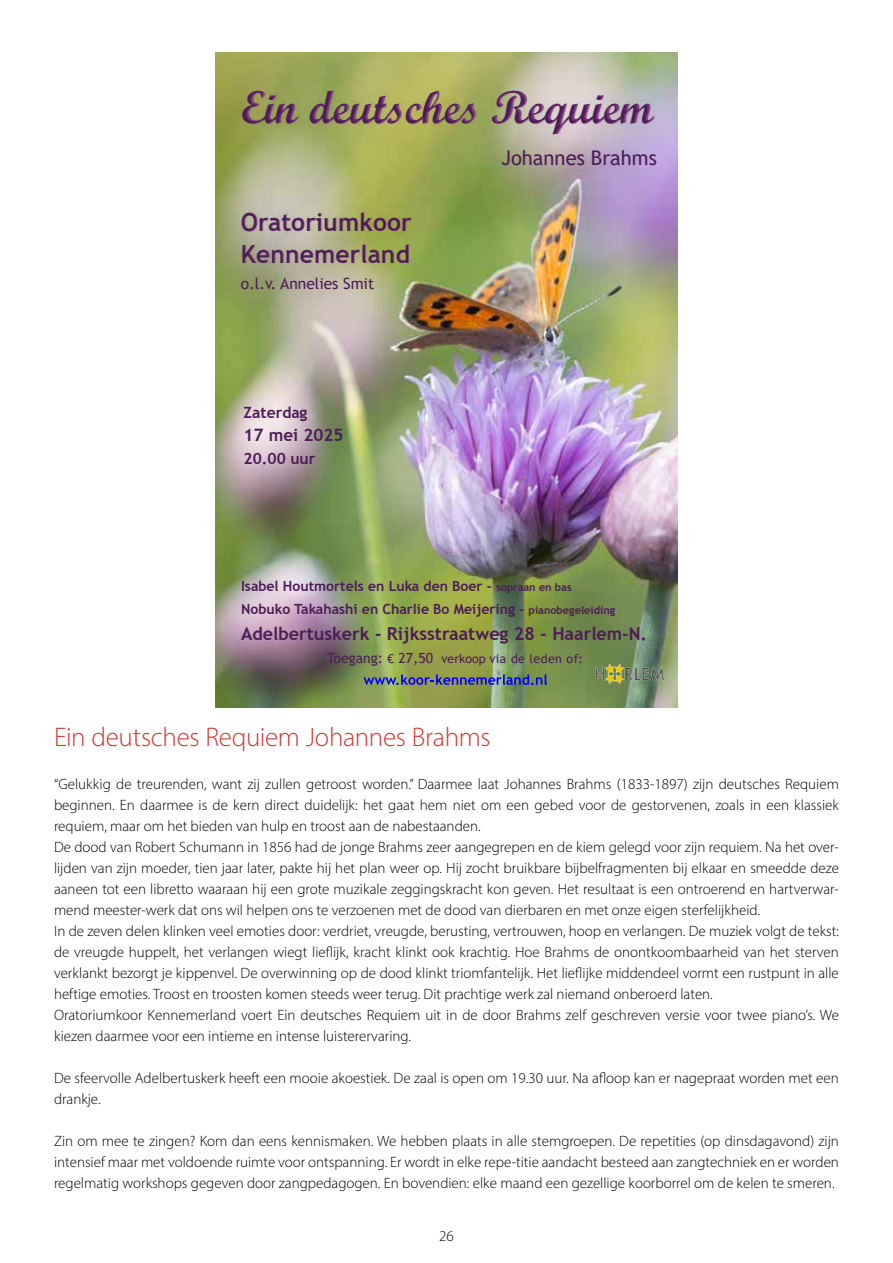
<style>
.page{position:relative;width:893px;height:1263px;background:#fff}
.page>*{position:absolute;margin:0;border:0;box-sizing:border-box;transform-origin:0 0}
.t1{font:45.9px "Script MT Bold";color:#4d1d56}
.t2{font:300 27px "Myriad Pro";letter-spacing:-.015em;color:#d03834}
.t3{font:700 24.9px/32.5px "Trebuchet MS";color:#4d1d56}
.t4{font:20.25px "Trebuchet MS";color:#4d1d56}
.t5{font:700 17.85px "Trebuchet MS";color:#4d1d56}
.t6{font:700 17.1px "Trebuchet MS";color:#4d1d56}
.t7{font:15.6px "Trebuchet MS";color:#4d1d56}
.t8{font:700 15.6px "Trebuchet MS";color:#4d1d56}
.t9{font:300 15px/21px "Myriad Pro";color:#000}
.t10{font:700 13.95px/22.6px "Trebuchet MS";color:#4d1d56}
.t11{font:12.45px "Trebuchet MS";letter-spacing:.025em;color:#4d1d56}
.s1{font-size:10.95px}
.s2{font-size:13.95px}
.s3{font-family:"Calibri";font-size:13.95px}
</style>
<div class="page">
<img style="left:215px;top:53px;width:463px;height:654px">
<img style="left:593px;top:660px;width:74px;height:27px">
<img style="left:449px;top:558px;width:18px;height:21px">
<svg style="left:363px;top:674px;width:184px;height:11px;background:#606d89"></svg>
<img style="left:226px;top:200px;width:171px;height:32px">
<img style="left:397px;top:200px;width:42px;height:50px">
<img style="left:226px;top:232px;width:169px;height:51px">
<img style="left:395px;top:232px;width:43px;height:51px">
<img style="left:215px;top:66px;width:463px;height:96px">
<img style="left:631px;top:76px;width:47px;height:79px">
<h1 class="t1" style="left:241px;top:79px;width:414px">Ein deutsches Requiem</h1>
<h3 class="t4" style="left:501px;top:145px;width:157px">Johannes Brahms</h3>
<h3 class="t3" style="left:241px;top:205px;width:173px">Oratoriumkoor<br>Kennemerland</h3>
<p class="t7" style="left:241px;top:273px;width:135px">o.l.v. Annelies Smit</p>
<p class="t8" style="left:244px;top:403px;width:65px">Zaterdag</p>
<p class="t6" style="left:244px;top:425px;width:101px">17 mei 2025</p>
<p class="t8" style="left:244px;top:449px;width:73px">20.00 uur</p>
<p class="t10" style="left:241px;top:575px;width:376px">Isabel Houtmortels en Luka den Boer - <span class="s1">sopraan en bas<br></span>Nobuko Takahashi en Charlie Bo Meijering - <span class="s1">pianobegeleiding</span></p>
<p class="t5" style="left:241px;top:622px;width:408px">Adelbertuskerk - Rijksstraatweg 28 - Haarlem-N.</p>
<p class="t11" style="left:327px;top:651px;width:257px"><span class="s2">Toegang:</span> <span class="s3">€</span> <span class="s2">27,50</span> verkoop via de leden of:</p>
<h2 class="t2" style="left:54px;top:721px;width:438px">Ein deutsches Requiem Johannes Brahms</h2>
<p class="t9" style="left:54px;top:773px;width:787px">“Gelukkig de treurenden, want zij zullen getroost worden.” Daarmee laat Johannes Brahms (1833-1897) zijn deutsches Requiem beginnen. En daarmee is de kern direct duidelijk: het gaat hem niet om een gebed voor de gestorvenen, zoals in een klassiek requiem, maar om het bieden van hulp en troost aan de nabestaanden.<br>De dood van Robert Schumann in 1856 had de jonge Brahms zeer aangegrepen en de kiem gelegd voor zijn requiem. Na het over&shy;lijden van zijn moeder, tien jaar later, pakte hij het plan weer op. Hij zocht bruikbare bijbelfragmenten bij elkaar en smeedde deze aaneen tot een libretto waaraan hij een grote muzikale zeggingskracht kon geven. Het resultaat is een ontroerend en hartverwar&shy;mend meester-werk dat ons wil helpen ons te verzoenen met de dood van dierbaren en met onze eigen sterfelijkheid.<br>In de zeven delen klinken veel emoties door: verdriet, vreugde, berusting, vertrouwen, hoop en verlangen. De muziek volgt de tekst: de vreugde huppelt, het verlangen wiegt lieflijk, kracht klinkt ook krachtig. Hoe Brahms de onontkoombaarheid van het sterven verklankt bezorgt je kippenvel. De overwinning op de dood klinkt triomfantelijk. Het lieflijke middendeel vormt een rustpunt in alle heftige emoties. Troost en troosten komen steeds weer terug. Dit prachtige werk zal niemand onberoerd laten.<br>Oratoriumkoor Kennemerland voert Ein deutsches Requiem uit in de door Brahms zelf geschreven versie voor twee piano’s. We kiezen daarmee voor een intieme en intense luisterervaring.</p>
<p class="t9" style="left:54px;top:1067px;width:786px">De sfeervolle Adelbertuskerk heeft een mooie akoestiek. De zaal is open om 19.30 uur. Na afloop kan er nagepraat worden met een drankje.</p>
<p class="t9" style="left:54px;top:1130px;width:786px;text-align:justify">Zin om mee te zingen? Kom dan eens kennismaken. We hebben plaats in alle stemgroepen. De repetities (op dinsdagavond) zijn intensief maar met voldoende ruimte voor ontspanning. Er wordt in elke repe-titie aandacht besteed aan zangtechniek en er worden regelmatig workshops gegeven door zangpedagogen. En bovendien: elke maand een gezellige koorborrel om de kelen te smeren.</p>
<p class="t9" style="left:439px;top:1226px;width:16px">26</p>
</div>
